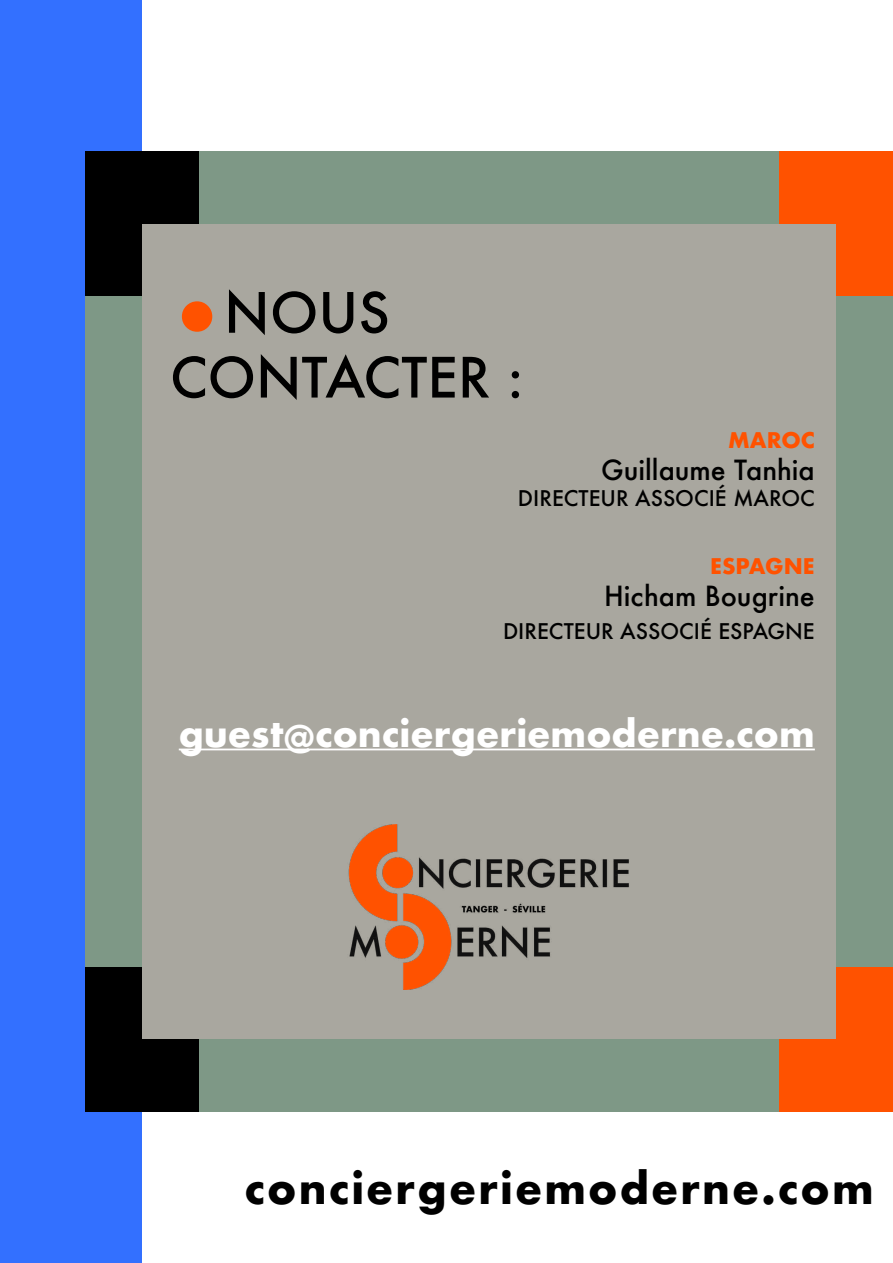
<style>
.page{position:relative;width:893px;height:1263px;background:#fff}
.page>*{position:absolute;margin:0;border:0;box-sizing:border-box;transform-origin:0 0}
.t1{font:500 54px/64.8px "Futura";color:#000}
.t2{font:700 42px "Futura";letter-spacing:.05em;color:#000}
.t3{font:700 36px "Futura";color:#fff}
.t4{font:500 27px "Futura";color:#000}
.t5{font:500 21px "Futura";color:#000}
.t6{font:700 21px "Futura";color:#ff5200}
</style>
<div class="page">
<div style="left:0;top:0;width:142px;height:1263px;background:#3370ff"></div>
<div style="left:85px;top:223px;width:751px;height:816px;background:#a9a79f"></div>
<hr style="left:179px;top:748px;width:636px;height:2px;background:#fff">
<div style="left:836px;top:223px;width:57px;height:816px;background:#7e9886"></div>
<div style="left:85px;top:151px;width:751px;height:72px;background:#7e9886"></div>
<div style="left:836px;top:151px;width:57px;height:72px;background:#ff5200"></div>
<div style="left:85px;top:1039px;width:751px;height:73px;background:#7e9886"></div>
<div style="left:836px;top:1039px;width:57px;height:73px;background:#ff5200"></div>
<img style="left:348px;top:825px;width:281px;height:165px">
<div style="left:85px;top:223px;width:57px;height:816px;background:#7e9886"></div>
<div style="left:85px;top:151px;width:57px;height:72px;background:#000"></div>
<div style="left:85px;top:1039px;width:57px;height:73px;background:#000"></div>
<div style="left:142px;top:151px;width:57px;height:72px;background:#000"></div>
<div style="left:85px;top:223px;width:57px;height:72px;background:#000"></div>
<div style="left:85px;top:967px;width:57px;height:72px;background:#000"></div>
<div style="left:142px;top:1039px;width:57px;height:73px;background:#000"></div>
<div style="left:836px;top:223px;width:57px;height:72px;background:#ff5200"></div>
<div style="left:779px;top:151px;width:57px;height:72px;background:#ff5200"></div>
<div style="left:836px;top:967px;width:57px;height:72px;background:#ff5200"></div>
<div style="left:779px;top:1039px;width:57px;height:73px;background:#ff5200"></div>
<h1 class="t1" style="left:170px;top:280px;width:355px;text-indent:54px">NOUS<br>CONTACTER :</h1>
<p class="t6" style="left:728px;top:425px;width:88px">MAROC</p>
<p class="t4" style="left:601px;top:452px;width:215px">Guillaume Tanhia</p>
<p class="t5" style="left:518px;top:483px;width:298px">DIRECTEUR ASSOCIÉ MAROC</p>
<p class="t6" style="left:710px;top:551px;width:106px">ESPAGNE</p>
<p class="t4" style="left:604px;top:578px;width:212px">Hicham Bougrine</p>
<p class="t5" style="left:503px;top:617px;width:313px">DIRECTEUR ASSOCIÉ ESPAGNE</p>
<h3 class="t3" style="left:179px;top:707px;width:638px">guest@conciergeriemoderne.com</h3>
<h2 class="t2" style="left:244px;top:1158px;width:631px">conciergeriemoderne.com</h2>
</div>
